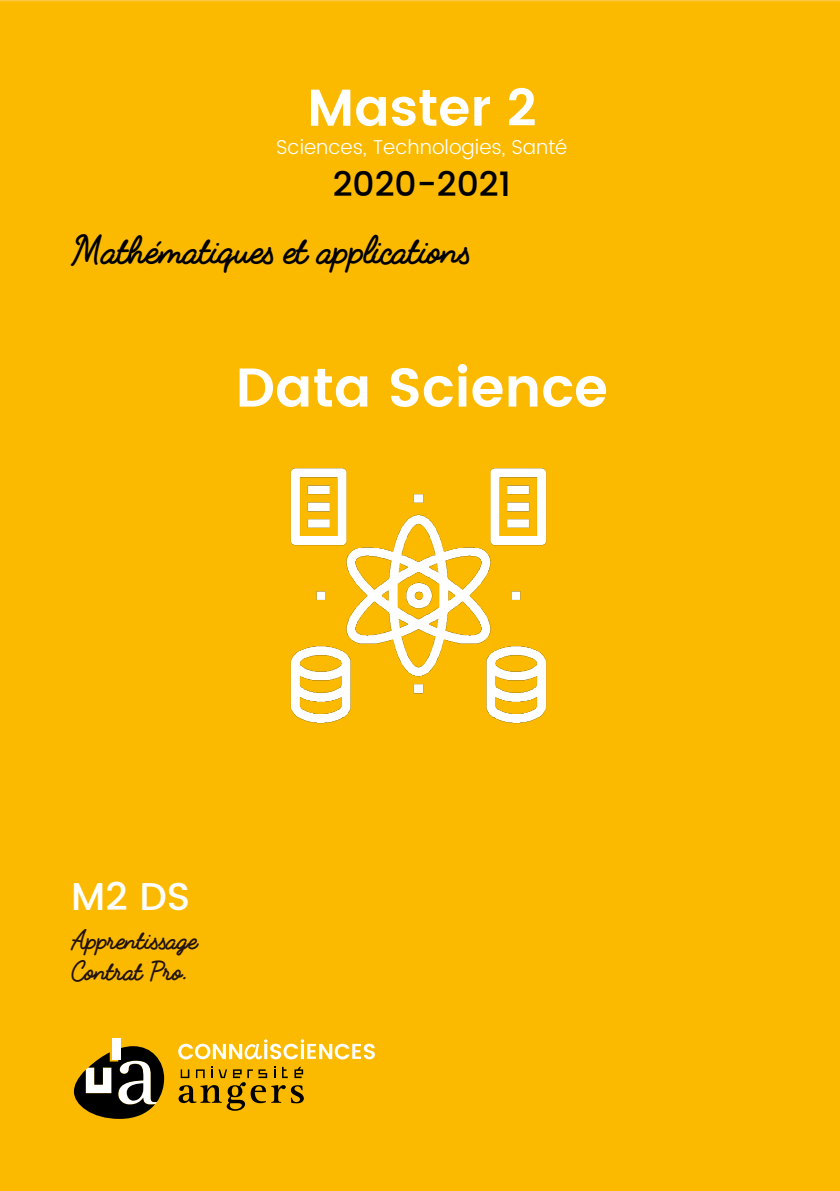
<style>
.page{position:relative;width:840px;height:1191px;background:#fff}
.page>*{position:absolute;margin:0;border:0;box-sizing:border-box;transform-origin:0 0}
.t1{font:600 54.6px "UA Poppins Texte";color:#fff}
.t2{font:600 51.6px "UA Poppins Texte";color:#fff}
.t3{font:500 38.8px "UA Poppins Texte";color:#fff}
.t4{font:700 37.4px "Fabfelt Script";color:#000}
.t5{font:500 34.4px "UA Poppins Texte";color:#000}
.t6{font:700 25.8px "Fabfelt Script";color:#23130e}
.t7{font:300 20px "UA Poppins Texte";color:#fff}
</style>
<div class="page">
<div style="left:0;top:0;width:839px;height:1191px;background:#fbba00"></div>
<svg style="left:178px;top:1039px;width:196px;height:20px"></svg>
<svg style="left:74px;top:1046px;width:90px;height:72px"></svg>
<div style="left:112px;top:1038px;width:8px;height:21px;background:#fff"></div>
<svg style="left:178px;top:1066px;width:126px;height:44px;background:#c39100"></svg>
<img style="left:261px;top:460px;width:315px;height:316px">
<p class="t2" style="left:307px;top:69px;width:231px">Master 2</p>
<p class="t7" style="left:276px;top:133px;width:293px">Sciences, Technologies, Santé</p>
<p class="t5" style="left:332px;top:158px;width:179px">2020-2021</p>
<p class="t4" style="left:72px;top:225px;width:400px">Mathématiques et applications</p>
<p class="t1" style="left:235px;top:346px;width:374px">Data Science</p>
<p class="t3" style="left:71px;top:867px;width:121px">M2 DS</p>
<p class="t6" style="left:71px;top:922px;width:127px">Apprentissage</p>
<p class="t6" style="left:71px;top:953px;width:118px">Contrat Pro.</p>
</div>
